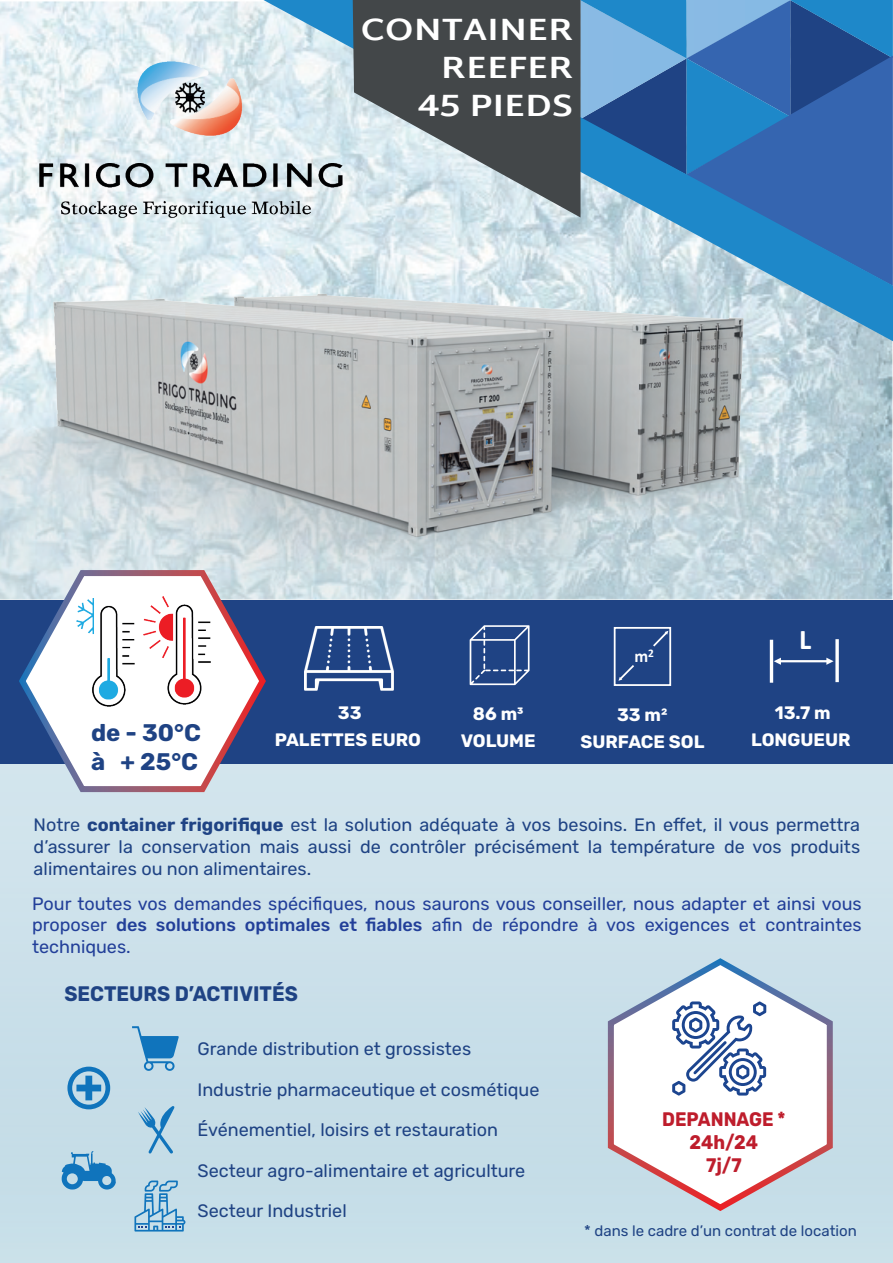
<style>
.page{position:relative;width:893px;height:1263px;background:#fff}
.page>*{position:absolute;margin:0;border:0;box-sizing:border-box;transform-origin:0 0}
.t1{font:700 31.5px/37.8px "Martel Sans";color:#fff;text-align:right;scale:1.12 1}
.t2{font:700 28.65px "Calibri";color:#fff}
.t3{font:700 24px/28.8px "Rubik";color:#1f4384}
.t4{font:700 21px "Rubik";color:#1f4384;scale:.94 1}
.t5{font:700 19.65px/22.8px "Rubik";color:#be1d2c;text-align:center;scale:.92 1}
.t6{font:18px/21.6px "Rubik";color:#1f4384;text-align:justify}
.t7{font:18px/21.6px "Rubik";color:#223f99;text-align:justify}
.t8{font:700 18px/27px "Rubik";color:#fff;text-align:center}
.t9{font:700 17.55px "Calibri";color:#fff}
.t10{font:15px "Rubik";color:#1f4384}
.s1{font-weight:700}
.s2{font-weight:500}
</style>
<div class="page">
<img style="left:0;top:1px;width:893px;height:600px">
<img style="left:0;top:173px;width:839px;height:427px">
<div style="left:0;top:759px;width:893px;height:504px;background:#cbe0ea"></div>
<div style="left:0;top:600px;width:892px;height:164px;background:#1f4384"></div>
<svg style="left:15px;top:565px;width:254px;height:228px"></svg>
<div style="left:614px;top:627px;width:57px;height:59px;border:2px solid #fff"></div>
<svg style="left:653px;top:630px;width:16px;height:18px"></svg>
<svg style="left:618px;top:665px;width:16px;height:16px"></svg>
<hr style="left:780px;top:660px;width:48px;height:2px;background:#fff">
<svg style="left:826px;top:658px;width:7px;height:7px"></svg>
<svg style="left:774px;top:658px;width:7px;height:7px"></svg>
<svg style="left:835px;top:639px;width:4px;height:43px"></svg>
<hr style="left:770px;top:640px;width:3px;height:43px;background:#fff">
<img style="left:77px;top:599px;width:58px;height:108px">
<img style="left:144px;top:596px;width:66px;height:109px">
<svg style="left:470px;top:625px;width:60px;height:60px"></svg>
<svg style="left:62px;top:1151px;width:54px;height:38px"></svg>
<svg style="left:132px;top:1026px;width:47px;height:45px"></svg>
<svg style="left:67px;top:1067px;width:43px;height:42px"></svg>
<img style="left:304px;top:627px;width:89px;height:63px">
<svg style="left:138px;top:1106px;width:36px;height:48px"></svg>
<svg style="left:134px;top:1180px;width:51px;height:51px"></svg>
<svg style="left:607px;top:958px;width:226px;height:253px"></svg>
<svg style="left:672px;top:1001px;width:94px;height:94px;background:#bdc8de"></svg>
<img style="left:39px;top:62px;width:224px;height:156px">
<svg style="left:263px;top:0;width:630px;height:341px;background:#81a9cc"></svg>
<svg style="left:353px;top:0;width:227px;height:218px;background:#6e7578"></svg>
<h1 class="t1" style="left:361px;top:11px;width:191px">CONTAINER<br>REEFER<br>45 PIEDS</h1>
<h3 class="t3" style="left:91px;top:719px;width:111px">de - 30°C à + 25°C</h3>
<p class="t9" style="left:634px;top:644px;width:21px">m<sup>2</sup></p>
<h2 class="t2" style="left:799px;top:619px;width:14px">L</h2>
<p class="t8" style="left:275px;top:700px;width:148px">33<br>PALETTES EURO</p>
<p class="t8" style="left:751px;top:700px;width:101px">13.7 m<br>LONGUEUR</p>
<p class="t8" style="left:461px;top:701px;width:76px">86 m³<br>VOLUME</p>
<p class="t8" style="left:580px;top:701px;width:125px">33 m²<br>SURFACE SOL</p>
<p class="t6" style="left:34px;top:815px;width:828px">Notre <span class="s1">container frigorifique</span> est la solution adéquate à vos besoins. En effet, il vous permettra d’assurer la conservation mais aussi de contrôler précisément la température de vos produits alimentaires ou non alimentaires.</p>
<p class="t7" style="left:32px;top:893px;width:831px">Pour toutes vos demandes spécifiques, nous saurons vous conseiller, nous adapter et ainsi vous proposer <span class="s2">des solutions optimales et fiables</span> afin de répondre à vos exigences et contraintes techniques.</p>
<p class="t4" style="left:64px;top:982px;width:250px">SECTEURS D’ACTIVITÉS</p>
<p class="t6" style="left:197px;top:1038px;width:275px">Grande distribution et grossistes</p>
<p class="t6" style="left:197px;top:1079px;width:343px">Industrie pharmaceutique et cosmétique</p>
<p class="t6" style="left:197px;top:1119px;width:302px">Événementiel, loisirs et restauration</p>
<p class="t6" style="left:197px;top:1160px;width:329px">Secteur agro-alimentaire et agriculture</p>
<p class="t6" style="left:197px;top:1200px;width:151px">Secteur Industriel</p>
<p class="t5" style="left:662px;top:1108px;width:136px">DEPANNAGE *<br>24h/24<br>7j/7</p>
<p class="t10" style="left:584px;top:1222px;width:274px">* dans le cadre d’un contrat de location</p>
</div>
